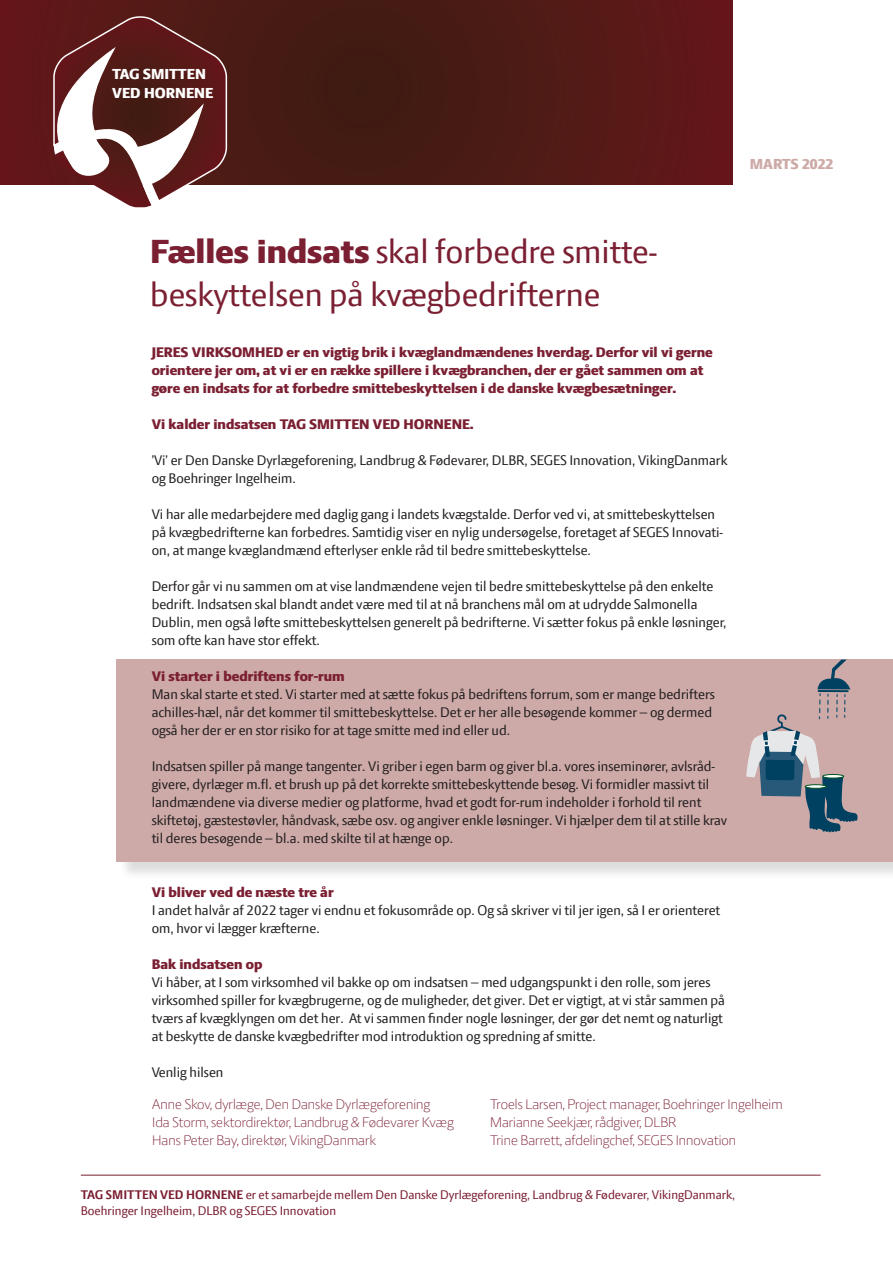
<style>
.page{position:relative;width:893px;height:1263px;background:#fff}
.page>*{position:absolute;margin:0;border:0;box-sizing:border-box;transform-origin:0 0}
.t1{font:36px/43.2px "LF Press Sans";color:#7b1f32}
.t2{font:800 15.6px/18.8px "LF Press Sans";color:#fff}
.t3{font:800 15.6px "LF Press Sans";color:#cdaaa7}
.t4{font:15px/18px "LF Press Sans";color:#231f20}
.t5{font:800 15px/18px "LF Press Sans";color:#7b1f32}
.t6{font:300 15px/18px "LF Press Sans";color:#7b1f32}
.t7{font:13.5px/16.2px "LF Press Sans";color:#7b1f32}
.s1{font-weight:800}
.s2{font-weight:700}
</style>
<div class="page">
<div style="left:119px;top:661px;width:774px;height:219px;background:#231f20;opacity:.15"></div>
<div style="left:117px;top:659px;width:776px;height:202px;background:#cdaaa7"></div>
<svg style="left:0;top:0;width:733px;height:184px;background:#4f1915"></svg>
<svg style="left:50px;top:14px;width:178px;height:193px"></svg>
<hr style="left:81px;top:1175px;width:740px;height:1px;background:#7b1f32">
<svg style="left:746px;top:659px;width:111px;height:173px"></svg>
<p class="t2" style="left:112px;top:64px;width:103px">TAG SMITTEN<br>VED HORNENE</p>
<p class="t3" style="left:750px;top:155px;width:85px">MARTS 2022</p>
<h1 class="t1" style="left:150px;top:229px;width:508px"><span class="s1">Fælles indsats</span> skal forbedre smitte&shy;beskyttelsen på kvægbedrifterne</h1>
<p class="t5" style="left:152px;top:343px;width:563px">JERES VIRKSOMHED er en vigtig brik i kvæglandmændenes hverdag. Derfor vil vi gerne orientere jer om, at vi er en række spillere i kvægbranchen, der er gået sammen om at gøre en indsats for at forbedre smittebeskyttelsen i de danske kvægbesætninger.</p>
<p class="t5" style="left:152px;top:415px;width:323px">Vi kalder indsatsen TAG SMITTEN VED HORNENE.</p>
<p class="t4" style="left:152px;top:451px;width:577px">’Vi’ er Den Danske Dyrlægeforening, Landbrug &amp; Fødevarer, DLBR, SEGES Innovation, VikingDanmark og Boehringer Ingelheim.</p>
<p class="t4" style="left:152px;top:505px;width:573px">Vi har alle medarbejdere med daglig gang i landets kvægstalde. Derfor ved vi, at smittebeskyttelsen på kvægbedrifterne kan forbedres. Samtidig viser en nylig undersøgelse, foretaget af SEGES Innovati&shy;on, at mange kvæglandmænd efterlyser enkle råd til bedre smittebeskyttelse.</p>
<p class="t4" style="left:152px;top:577px;width:576px">Derfor går vi nu sammen om at vise landmændene vejen til bedre smittebeskyttelse på den enkelte bedrift. Indsatsen skal blandt andet være med til at nå branchens mål om at udrydde Salmonella Dublin, men også løfte smittebeskyttelsen generelt på bedrifterne. Vi sætter fokus på enkle løsninger, som ofte kan have stor effekt.</p>
<p class="t5" style="left:152px;top:667px;width:195px">Vi starter i bedriftens for-rum</p>
<p class="t4" style="left:152px;top:685px;width:565px">Man skal starte et sted. Vi starter med at sætte fokus på bedriftens forrum, som er mange bedrifters achilles-hæl, når det kommer til smittebeskyttelse. Det er her alle besøgende kommer – og dermed også her der er en stor risiko for at tage smitte med ind eller ud.</p>
<p class="t4" style="left:152px;top:757px;width:577px">Indsatsen spiller på mange tangenter. Vi griber i egen barm og giver bl.a. vores inseminører, avlsråd&shy;givere, dyrlæger m.fl. et brush up på det korrekte smittebeskyttende besøg. Vi formidler massivt til landmændene via diverse medier og platforme, hvad et godt for-rum indeholder i forhold til rent skiftetøj, gæstestøvler, håndvask, sæbe osv. og angiver enkle løsninger. Vi hjælper dem til at stille krav til deres besøgende – bl.a. med skilte til at hænge op.</p>
<p class="t5" style="left:152px;top:883px;width:184px">Vi bliver ved de næste tre år</p>
<p class="t4" style="left:152px;top:901px;width:570px">I andet halvår af 2022 tager vi endnu et fokusområde op. Og så skriver vi til jer igen, så I er orienteret om, hvor vi lægger kræfterne.</p>
<p class="t5" style="left:152px;top:955px;width:112px">Bak indsatsen op</p>
<p class="t4" style="left:152px;top:973px;width:575px">Vi håber, at I som virksomhed vil bakke op om indsatsen – med udgangspunkt i den rolle, som jeres virksomhed spiller for kvægbrugerne, og de muligheder, det giver. Det er vigtigt, at vi står sammen på tværs af kvægklyngen om det her. At vi sammen finder nogle løsninger, der gør det nemt og naturligt at beskytte de danske kvægbedrifter mod introduktion og spredning af smitte.</p>
<p class="t4" style="left:152px;top:1063px;width:73px">Venlig hilsen</p>
<p class="t6" style="left:152px;top:1095px;width:303px">Anne Skov, dyrlæge, Den Danske Dyrlægeforening<br>Ida Storm, sektordirektør, Landbrug &amp; Fødevarer Kvæg<br>Hans Peter Bay, direktør, VikingDanmark</p>
<p class="t6" style="left:490px;top:1095px;width:294px">Troels Larsen, Project manager, Boehringer Ingelheim<br>Marianne Seekjær, rådgiver, DLBR<br>Trine Barrett, afdelingchef, SEGES Innovation</p>
<p class="t7" style="left:81px;top:1186px;width:656px"><span class="s2">TAG SMITTEN VED HORNENE</span> er et samarbejde mellem Den Danske Dyrlægeforening, Landbrug &amp; Fødevarer, VikingDanmark,<br>Boehringer Ingelheim, DLBR og SEGES Innovation</p>
</div>
